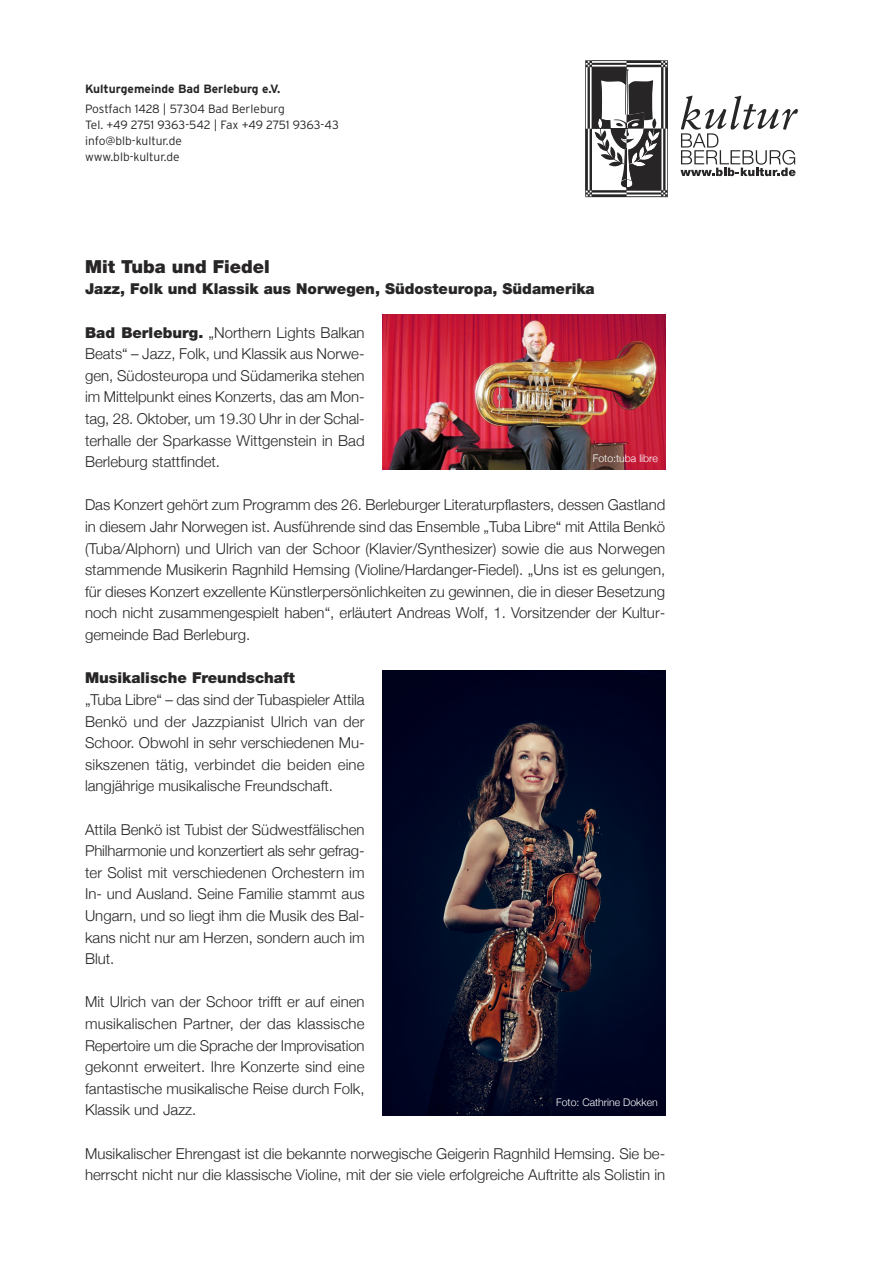
<style>
.page{position:relative;width:893px;height:1263px;background:#fff}
.page>*{position:absolute;margin:0;border:0;box-sizing:border-box;transform-origin:0 0}
.t1{font:900 18px "Helvetica Neue LT Pro";color:#272526}
.t2{font:300 15px/21.6px "Helvetica Neue";color:#272526;text-align:justify}
.t3{font:900 15px "Helvetica Neue LT Pro";color:#272526}
.t4{font:300 12px/16px "Interstate";letter-spacing:-.01em;color:#272526}
.t5{font:700 12px "Interstate";color:#272526}
.t6{font:300 10.5px "Helvetica Neue";color:#fff}
.s1{font-family:"Helvetica Neue LT Pro";font-weight:900}
</style>
<div class="page">
<svg style="left:585px;top:60px;width:83px;height:137px"></svg>
<svg style="left:680px;top:96px;width:118px;height:80px"></svg>
<img style="left:383px;top:670px;width:282px;height:445px">
<img style="left:383px;top:315px;width:282px;height:155px">
<p class="t5" style="left:85px;top:82px;width:197px">Kulturgemeinde Bad Berleburg e.V.</p>
<p class="t4" style="left:85px;top:101px;width:255px">Postfach 1428 | 57304 Bad Berleburg<br>Tel. +49 2751 9363-542 | Fax +49 2751 9363-43 info@blb-kultur.de<br>www.blb-kultur.de</p>
<p class="t1" style="left:85px;top:260px;width:186px">Mit Tuba und Fiedel</p>
<p class="t3" style="left:85px;top:284px;width:511px">Jazz, Folk und Klassik aus Norwegen, Südosteuropa, Südamerika</p>
<p class="t2" style="left:85px;top:321px;width:281px"><span class="s1">Bad Berleburg.</span> „Northern Lights Balkan Beats“ – Jazz, Folk, und Klassik aus Norwe&shy;gen, Südosteuropa und Südamerika stehen im Mittelpunkt eines Konzerts, das am Mon&shy;tag, 28. Oktober, um 19.30 Uhr in der Schal&shy;terhalle der Sparkasse Wittgenstein in Bad Berleburg stattfindet.</p>
<p class="t2" style="left:85px;top:494px;width:582px">Das Konzert gehört zum Programm des 26. Berleburger Literaturpflasters, dessen Gastland in diesem Jahr Norwegen ist. Ausführende sind das Ensemble „Tuba Libre“ mit Attila Benkö (Tuba/Alphorn) und Ulrich van der Schoor (Klavier/Synthesizer) sowie die aus Norwegen stammende Musikerin Ragnhild Hemsing (Violine/Hardanger-Fiedel). „Uns ist es gelungen, für dieses Konzert exzellente Künstlerpersönlichkeiten zu gewinnen, die in dieser Besetzung noch nicht zusammengespielt haben“, erläutert Andreas Wolf, 1. Vorsitzender der Kultur&shy;gemeinde Bad Berleburg.</p>
<p class="t3" style="left:85px;top:672px;width:212px">Musikalische Freundschaft</p>
<p class="t2" style="left:85px;top:688px;width:281px">„Tuba Libre“ – das sind der Tubaspieler Attila Benkö und der Jazzpianist Ulrich van der Schoor. Obwohl in sehr verschiedenen Mu&shy;sikszenen tätig, verbindet die beiden eine langjährige musikalische Freundschaft.</p>
<p class="t2" style="left:85px;top:818px;width:281px">Attila Benkö ist Tubist der Südwestfälischen Philharmonie und konzertiert als sehr gefrag&shy;ter Solist mit verschiedenen Orchestern im In- und Ausland. Seine Familie stammt aus Ungarn, und so liegt ihm die Musik des Bal&shy;kans nicht nur am Herzen, sondern auch im Blut.</p>
<p class="t2" style="left:85px;top:991px;width:281px">Mit Ulrich van der Schoor trifft er auf einen musikalischen Partner, der das klassische Repertoire um die Sprache der Improvisation gekonnt erweitert. Ihre Konzerte sind eine fantastische musikalische Reise durch Folk, Klassik und Jazz.</p>
<p class="t2" style="left:85px;top:1142px;width:582px">Musikalischer Ehrengast ist die bekannte norwegische Geigerin Ragnhild Hemsing. Sie be&shy;herrscht nicht nur die klassische Violine, mit der sie viele erfolgreiche Auftritte als Solistin in</p>
<p class="t6" style="left:593px;top:451px;width:66px">Foto:tuba libre</p>
<p class="t6" style="left:556px;top:1096px;width:103px">Foto: Cathrine Dokken</p>
</div>
